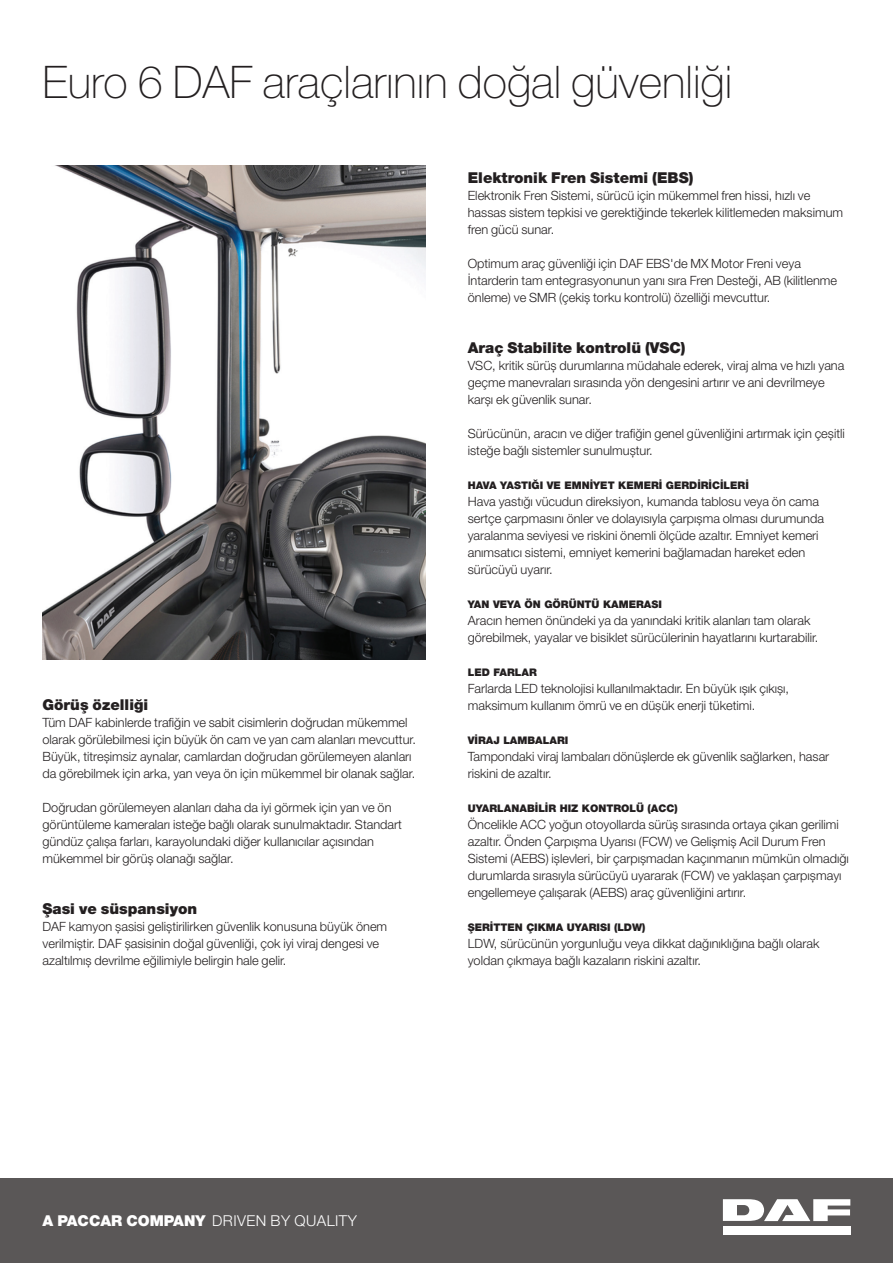
<style>
.page{position:relative;width:893px;height:1263px;background:#fff}
.page>*{position:absolute;margin:0;border:0;box-sizing:border-box;transform-origin:0 0}
.t1{font:100 45px "Helvetica Neue LT Pro";color:#231f20}
.t2{font:900 15px "Helvetica Neue LT Pro";color:#231f20}
.t3{font:300 15px "Helvetica Neue LT Pro";letter-spacing:.03em;color:#fff}
.t4{font:300 12.75px/17px "Helvetica Neue LT Pro";color:#231f20}
.t5{font:900 10.5px "Helvetica Neue LT Pro";color:#231f20}
.s1{font-weight:900}
</style>
<div class="page">
<div style="left:0;top:1178px;width:893px;height:85px;background:#5a5757"></div>
<div style="left:723px;top:1226px;width:127px;height:8px;background:#fff"></div>
<svg style="left:723px;top:1199px;width:127px;height:22px"></svg>
<img style="left:43px;top:166px;width:382px;height:493px">
<h1 class="t1" style="left:43px;top:56px;width:691px">Euro 6 DAF araçlarının doğal güvenliği</h1>
<p class="t2" style="left:43px;top:696px;width:107px">Görüş özelliği</p>
<p class="t4" style="left:43px;top:714px;width:375px">Tüm DAF kabinlerde trafiğin ve sabit cisimlerin doğrudan mükemmel olarak görülebilmesi için büyük ön cam ve yan cam alanları mevcuttur.<br>Büyük, titreşimsiz aynalar, camlardan doğrudan görülemeyen alanları da görebilmek için arka, yan veya ön için mükemmel bir olanak sağlar.</p>
<p class="t4" style="left:43px;top:799px;width:361px">Doğrudan görülemeyen alanları daha da iyi görmek için yan ve ön görüntüleme kameraları isteğe bağlı olarak sunulmaktadır. Standart gündüz çalışa farları, karayolundaki diğer kullanıcılar açısından mükemmel bir görüş olanağı sağlar.</p>
<p class="t2" style="left:43px;top:900px;width:156px">Şasi ve süspansiyon</p>
<p class="t4" style="left:43px;top:918px;width:346px">DAF kamyon şasisi geliştirilirken güvenlik konusuna büyük önem verilmiştir. DAF şasisinin doğal güvenliği, çok iyi viraj dengesi ve azaltılmış devrilme eğilimiyle belirgin hale gelir.</p>
<p class="t2" style="left:468px;top:169px;width:227px">Elektronik Fren Sistemi (EBS)</p>
<p class="t4" style="left:468px;top:187px;width:377px">Elektronik Fren Sistemi, sürücü için mükemmel fren hissi, hızlı ve hassas sistem tepkisi ve gerektiğinde tekerlek kilitlemeden maksimum fren gücü sunar.</p>
<p class="t4" style="left:468px;top:255px;width:371px">Optimum araç güvenliği için DAF EBS'de MX Motor Freni veya<br>İntarderin tam entegrasyonunun yanı sıra Fren Desteği, AB (kilitlenme önleme) ve SMR (çekiş torku kontrolü) özelliği mevcuttur.</p>
<p class="t2" style="left:468px;top:339px;width:219px">Araç Stabilite kontrolü (VSC)</p>
<p class="t4" style="left:468px;top:357px;width:378px">VSC, kritik sürüş durumlarına müdahale ederek, viraj alma ve hızlı yana geçme manevraları sırasında yön dengesini artırır ve ani devrilmeye karşı ek güvenlik sunar.</p>
<p class="t4" style="left:468px;top:425px;width:379px">Sürücünün, aracın ve diğer trafiğin genel güvenliğini artırmak için çeşitli isteğe bağlı sistemler sunulmuştur.</p>
<p class="t5" style="left:468px;top:479px;width:283px">HAVA YASTIĞI VE EMNİYET KEMERİ GERDİRİCİLERİ</p>
<p class="t4" style="left:468px;top:493px;width:358px">Hava yastığı vücudun direksiyon, kumanda tablosu veya ön cama sertçe çarpmasını önler ve dolayısıyla çarpışma olması durumunda yaralanma seviyesi ve riskini önemli ölçüde azaltır. Emniyet kemeri anımsatıcı sistemi, emniyet kemerini bağlamadan hareket eden sürücüyü uyarır.</p>
<p class="t5" style="left:468px;top:598px;width:196px">YAN VEYA ÖN GÖRÜNTÜ KAMERASI</p>
<p class="t4" style="left:468px;top:612px;width:352px">Aracın hemen önündeki ya da yanındaki kritik alanları tam olarak görebilmek, yayalar ve bisiklet sürücülerinin hayatlarını kurtarabilir.</p>
<p class="t5" style="left:468px;top:666px;width:71px">LED FARLAR</p>
<p class="t4" style="left:468px;top:680px;width:323px">Farlarda LED teknolojisi kullanılmaktadır. En büyük ışık çıkışı, maksimum kullanım ömrü ve en düşük enerji tüketimi.</p>
<p class="t5" style="left:468px;top:734px;width:102px">VİRAJ LAMBALARI</p>
<p class="t4" style="left:468px;top:748px;width:363px">Tampondaki viraj lambaları dönüşlerde ek güvenlik sağlarken, hasar riskini de azaltır.</p>
<p class="t5" style="left:468px;top:802px;width:212px">UYARLANABİLİR HIZ KONTROLÜ (ACC)</p>
<p class="t4" style="left:468px;top:816px;width:383px">Öncelikle ACC yoğun otoyollarda sürüş sırasında ortaya çıkan gerilimi azaltır. Önden Çarpışma Uyarısı (FCW) ve Gelişmiş Acil Durum Fren Sistemi (AEBS) işlevleri, bir çarpışmadan kaçınmanın mümkün olmadığı durumlarda sırasıyla sürücüyü uyararak (FCW) ve yaklaşan çarpışmayı engellemeye çalışarak (AEBS) araç güvenliğini artırır.</p>
<p class="t5" style="left:468px;top:921px;width:179px">ŞERİTTEN ÇIKMA UYARISI (LDW)</p>
<p class="t4" style="left:468px;top:935px;width:353px">LDW, sürücünün yorgunluğu veya dikkat dağınıklığına bağlı olarak yoldan çıkmaya bağlı kazaların riskini azaltır.</p>
<p class="t3" style="left:43px;top:1211px;width:316px"><span class="s1">A PACCAR COMPANY</span> DRIVEN BY QUALITY</p>
</div>
